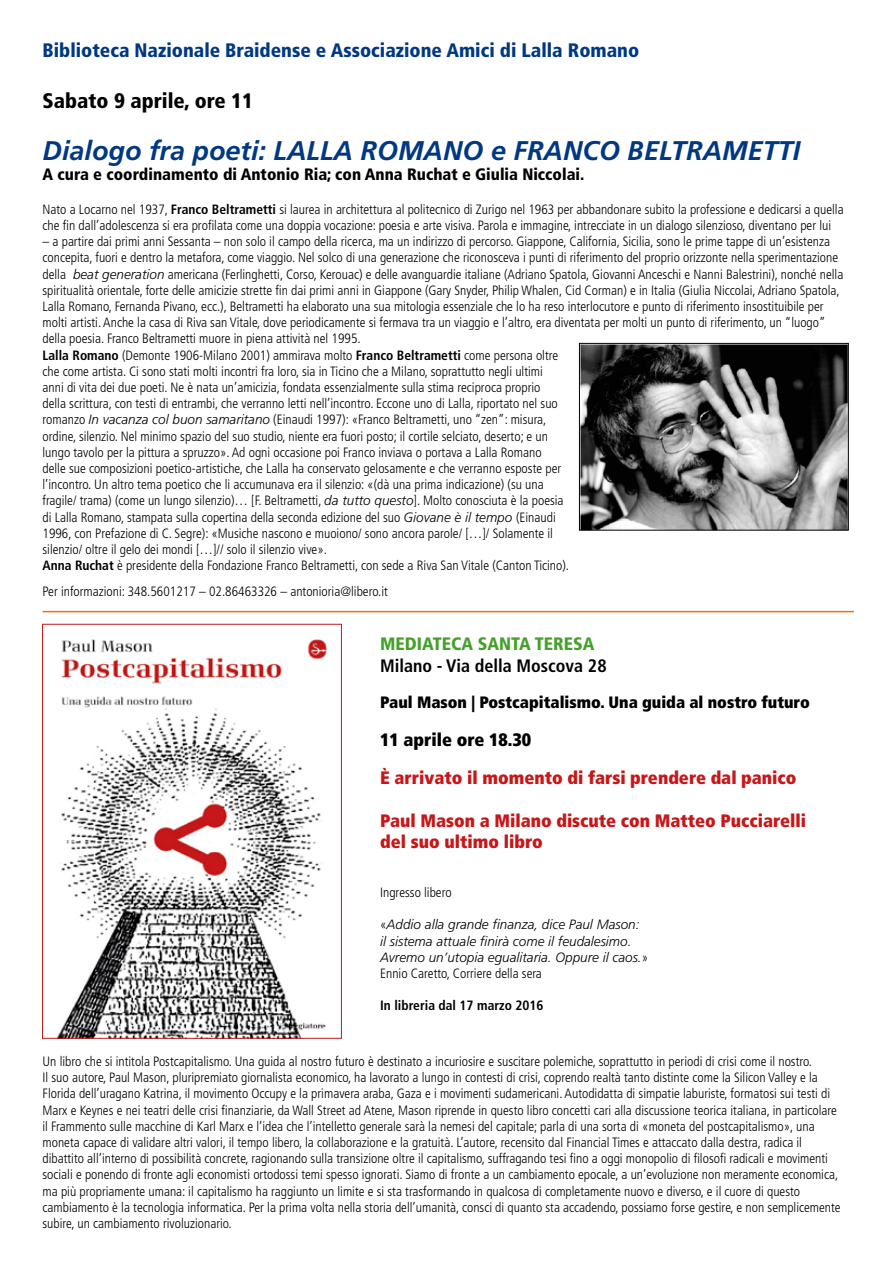
<style>
.page{position:relative;width:893px;height:1263px;background:#fff}
.page>*{position:absolute;margin:0;border:0;box-sizing:border-box;transform-origin:0 0}
.t1{font:italic 700 27px "Frutiger LT Std";color:#003882}
.t2{font:900 condensed 21px "Frutiger LT Std";color:#000}
.t3{font:900 condensed 19.5px "Frutiger LT Std";color:#003882}
.t4{font:900 condensed 18px/21.6px "Frutiger LT Std";color:#c6181a}
.t5{font:700 condensed 18px "Frutiger LT Std";color:#000}
.t6{font:900 condensed 18px "Frutiger LT Std";color:#45a12b}
.t7{font:900 condensed 18px "Frutiger LT Std";color:#000}
.t8{font:900 condensed 16.5px "Frutiger LT Std";color:#000}
.t9{font:900 condensed 16.5px "Frutiger LT Std";color:#000}
.t10{font:300 condensed 13.5px/16.2px "Frutiger LT Std";color:#000}
.t11{font:italic 300 13.5px/16.2px "Frutiger LT Std";color:#000}
.t12{font:700 condensed 13.5px "Frutiger LT Std";color:#000}
.s1{font-weight:700}
.s2{font-style:italic;font-stretch:normal}
.s3{font-style:normal;font-stretch:condensed}
</style>
<div class="page">
<img style="left:581px;top:345px;width:265px;height:183px">
<div style="left:579px;top:343px;width:269px;height:187px;border:1px solid #000"></div>
<hr style="left:43px;top:611px;width:811px;height:1px;background:#fb6c04">
<img style="left:58px;top:639px;width:269px;height:397px">
<div style="left:42px;top:624px;width:300px;height:414px;border:1px solid #c01a1a"></div>
<h3 class="t3" style="left:43px;top:39px;width:598px">Biblioteca Nazionale Braidense e Associazione Amici di Lalla Romano</h3>
<h2 class="t2" style="left:43px;top:88px;width:212px">Sabato 9 aprile, ore 11</h2>
<h1 class="t1" style="left:43px;top:134px;width:759px">Dialogo fra poeti: LALLA ROMANO e FRANCO BELTRAMETTI</h1>
<p class="t8" style="left:43px;top:164px;width:543px">A cura e coordinamento di Antonio Ria; con Anna Ruchat e Giulia Niccolai.</p>
<p class="t10" style="left:43px;top:201px;width:803px">Nato a Locarno nel 1937, <span class="s1">Franco Beltrametti</span> si laurea in architettura al politecnico di Zurigo nel 1963 per abbandonare subito la professione e dedicarsi a quella che fin dall’adolescenza si era profilata come una doppia vocazione: poesia e arte visiva. Parola e immagine, intrecciate in un dialogo silenzioso, diventano per lui</p>
<p class="t10" style="left:43px;top:234px;width:802px">– a partire dai primi anni Sessanta – non solo il campo della ricerca, ma un indirizzo di percorso. Giappone, California, Sicilia, sono le prime tappe di un’esistenza concepita, fuori e dentro la metafora, come viaggio. Nel solco di una generazione che riconosceva i punti di riferimento del proprio orizzonte nella sperimentazione della <span class="s2">beat generation</span> americana (Ferlinghetti, Corso, Kerouac) e delle avanguardie italiane (Adriano Spatola, Giovanni Anceschi e Nanni Balestrini), nonché nella spiritualità orientale, forte delle amicizie strette fin dai primi anni in Giappone (Gary Snyder, Philip Whalen, Cid Corman) e in Italia (Giulia Niccolai, Adriano Spatola, Lalla Romano, Fernanda Pivano, ecc.), Beltrametti ha elaborato una sua mitologia essenziale che lo ha reso interlocutore e punto di riferimento insostituibile per molti artisti. Anche la casa di Riva san Vitale, dove periodicamente si fermava tra un viaggio e l’altro, era diventata per molti un punto di riferimento, un “luogo” della poesia. Franco Beltrametti muore in piena attività nel 1995.<br><span class="s1">Lalla Romano</span> (Demonte 1906-Milano 2001) ammirava molto <span class="s1">Franco Beltrametti</span> come persona oltre<br>che come artista. Ci sono stati molti incontri fra loro, sia in Ticino che a Milano, soprattutto negli ultimi<br>anni di vita dei due poeti. Ne è nata un’amicizia, fondata essenzialmente sulla stima reciproca proprio<br>della scrittura, con testi di entrambi, che verranno letti nell’incontro. Eccone uno di Lalla, riportato nel suo<br>romanzo <span class="s2">In vacanza col buon samaritano</span> (Einaudi 1997): «Franco Beltrametti, uno “zen”: misura,<br>ordine, silenzio. Nel minimo spazio del suo studio, niente era fuori posto; il cortile selciato, deserto; e un<br>lungo tavolo per la pittura a spruzzo». Ad ogni occasione poi Franco inviava o portava a Lalla Romano<br>delle sue composizioni poetico-artistiche, che Lalla ha conservato gelosamente e che verranno esposte per<br>l’incontro. Un altro tema poetico che li accumunava era il silenzio: «(dà una prima indicazione) (su una<br>fragile/ trama) (come un lungo silenzio)… [F. Beltrametti, <span class="s2">da tutto questo</span>]. Molto conosciuta è la poesia<br>di Lalla Romano, stampata sulla copertina della seconda edizione del suo <span class="s2">Giovane è il tempo</span> (Einaudi<br>1996, con Prefazione di C. Segre): «Musiche nascono e muoiono/ sono ancora parole/ […]/ Solamente il<br>silenzio/ oltre il gelo dei mondi […]// solo il silenzio vive».<br><span class="s1">Anna Ruchat</span> è presidente della Fondazione Franco Beltrametti, con sede a Riva San Vitale (Canton Ticino).</p>
<p class="t10" style="left:43px;top:583px;width:347px">Per informazioni: 348.5601217 – 02.86463326 – antonioria@libero.it</p>
<h3 class="t6" style="left:380px;top:633px;width:216px">MEDIATECA SANTA TERESA</h3>
<h3 class="t5" style="left:380px;top:655px;width:228px">Milano - Via della Moscova 28</h3>
<p class="t9" style="left:380px;top:692px;width:431px">Paul Mason | Postcapitalismo. Una guida al nostro futuro</p>
<h3 class="t7" style="left:380px;top:728px;width:153px">11 aprile ore 18.30</h3>
<h3 class="t4" style="left:380px;top:766px;width:418px">È arrivato il momento di farsi prendere dal panico</h3>
<h3 class="t4" style="left:380px;top:809px;width:428px">Paul Mason a Milano discute con Matteo Pucciarelli del suo ultimo libro</h3>
<p class="t10" style="left:380px;top:884px;width:73px">Ingresso libero</p>
<p class="t11" style="left:380px;top:917px;width:270px"><span class="s3">«</span>Addio alla grande finanza, dice Paul Mason: il sistema attuale finirà come il feudalesimo.<br>Avremo un’utopia egualitaria. Oppure il caos.<span class="s3">» Ennio Caretto, Corriere della sera</span></p>
<p class="t12" style="left:380px;top:998px;width:165px">In libreria dal 17 marzo 2016</p>
<p class="t10" style="left:43px;top:1053px;width:800px">Un libro che si intitola Postcapitalismo. Una guida al nostro futuro è destinato a incuriosire e suscitare polemiche, soprattutto in periodi di crisi come il nostro.<br>Il suo autore, Paul Mason, pluripremiato giornalista economico, ha lavorato a lungo in contesti di crisi, coprendo realtà tanto distinte come la Silicon Valley e la Florida dell’uragano Katrina, il movimento Occupy e la primavera araba, Gaza e i movimenti sudamericani. Autodidatta di simpatie laburiste, formatosi sui testi di Marx e Keynes e nei teatri delle crisi finanziarie, da Wall Street ad Atene, Mason riprende in questo libro concetti cari alla discussione teorica italiana, in particolare il Frammento sulle macchine di Karl Marx e l’idea che l’intelletto generale sarà la nemesi del capitale; parla di una sorta di «moneta del postcapitalismo», una moneta capace di validare altri valori, il tempo libero, la collaborazione e la gratuità. L’autore, recensito dal Financial Times e attaccato dalla destra, radica il dibattito all’interno di possibilità concrete, ragionando sulla transizione oltre il capitalismo, suffragando tesi fino a oggi monopolio di filosofi radicali e movimenti sociali e ponendo di fronte agli economisti ortodossi temi spesso ignorati. Siamo di fronte a un cambiamento epocale, a un’evoluzione non meramente economica, ma più propriamente umana: il capitalismo ha raggiunto un limite e si sta trasformando in qualcosa di completamente nuovo e diverso, e il cuore di questo cambiamento è la tecnologia informatica. Per la prima volta nella storia dell’umanità, consci di quanto sta accadendo, possiamo forse gestire, e non semplicemente subire, un cambiamento rivoluzionario.</p>
</div>
